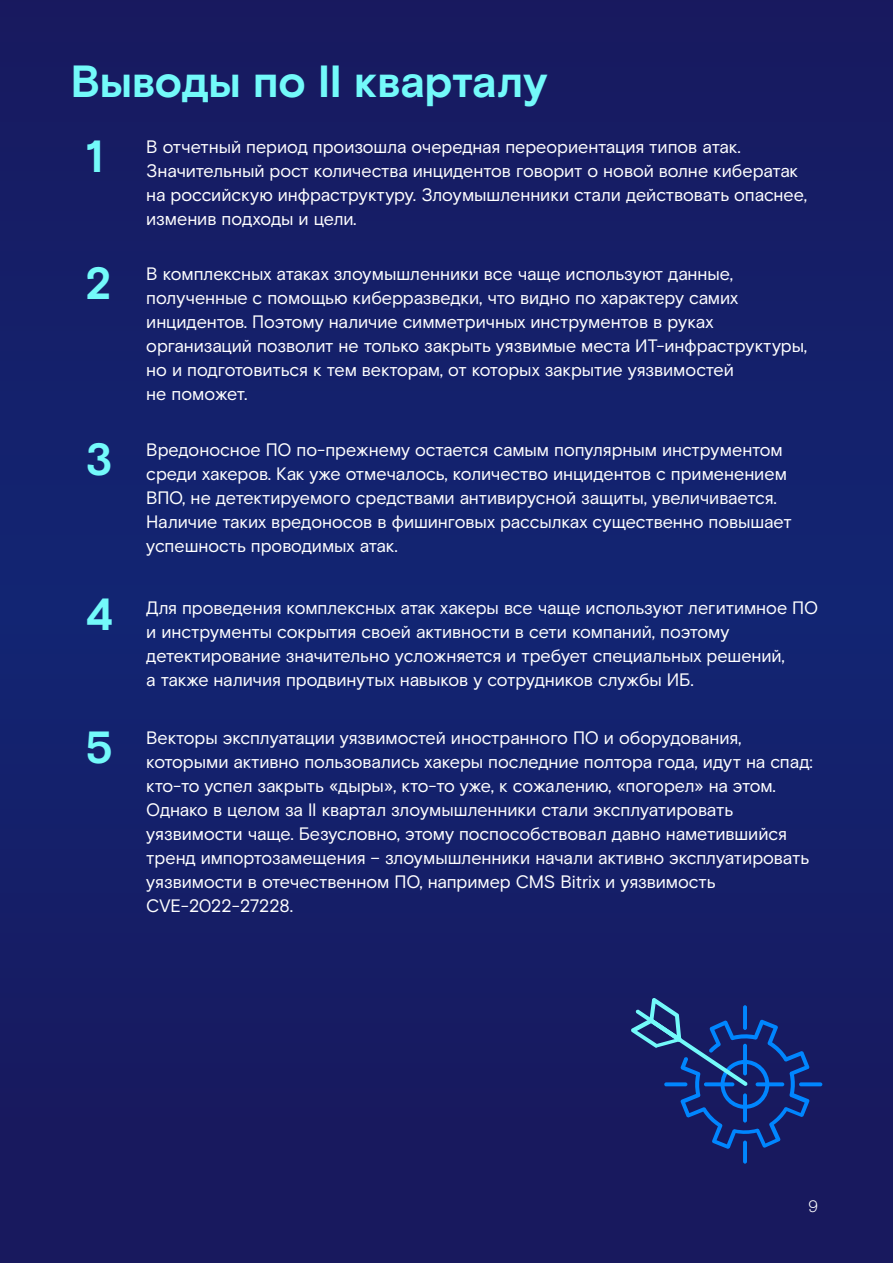
<style>
.page{position:relative;width:893px;height:1263px;background:#151f68}
.page>*{position:absolute;margin:0;border:0;box-sizing:border-box;transform-origin:0 0}
.t1{font:700 45px/74.7px "Rostelecom Basis";letter-spacing:-.01em;color:#73fafa}
.t2{font:18px/24px "Rostelecom Basis";letter-spacing:-.005em;color:#fff}
.t3{font:300 16.5px "Rostelecom Basis";color:#fff}
</style>
<div class="page">
<svg style="left:799px;top:1082px;width:23px;height:4px"></svg>
<hr style="left:743px;top:1140px;width:4px;height:24px;background:#0086ff;border-radius:2px">
<svg style="left:631px;top:998px;width:178px;height:151px"></svg>
<h1 class="t1" style="left:86px;top:46px;width:463px;text-indent:-15px">Выводы по II кварталу<br>1</h1>
<p class="t2" style="left:146px;top:135px;width:662px">В отчетный период произошла очередная переориентация типов атак.<br>Значительный рост количества инцидентов говорит о новой волне кибератак на российскую инфраструктуру. Злоумышленники стали действовать опаснее, изменив подходы и цели.</p>
<h1 class="t1" style="left:86px;top:247px;width:28px">2</h1>
<p class="t2" style="left:146px;top:262px;width:662px">В комплексных атаках злоумышленники все чаще используют данные, полученные с помощью киберразведки, что видно по характеру самих инцидентов. Поэтому наличие симметричных инструментов в руках организаций позволит не только закрыть уязвимые места ИТ-инфраструктуры, но и подготовиться к тем векторам, от которых закрытие уязвимостей<br>не поможет.</p>
<h1 class="t1" style="left:86px;top:424px;width:29px">3</h1>
<p class="t2" style="left:146px;top:438px;width:647px">Вредоносное ПО по-прежнему остается самым популярным инструментом среди хакеров. Как уже отмечалось, количество инцидентов с применением ВПО, не детектируемого средствами антивирусной защиты, увеличивается.<br>Наличие таких вредоносов в фишинговых рассылках существенно повышает успешность проводимых атак.</p>
<h1 class="t1" style="left:86px;top:578px;width:29px">4</h1>
<p class="t2" style="left:146px;top:596px;width:673px">Для проведения комплексных атак хакеры все чаще используют легитимное ПО и инструменты сокрытия своей активности в сети компаний, поэтому детектирование значительно усложняется и требует специальных решений,<br>а также наличия продвинутых навыков у сотрудников службы ИБ.</p>
<h1 class="t1" style="left:86px;top:712px;width:29px">5</h1>
<p class="t2" style="left:146px;top:726px;width:668px">Векторы эксплуатации уязвимостей иностранного ПО и оборудования, которыми активно пользовались хакеры последние полтора года, идут на спад: кто-то успел закрыть «дыры», кто-то уже, к сожалению, «погорел» на этом.<br>Однако в целом за II квартал злоумышленники стали эксплуатировать уязвимости чаще. Безусловно, этому поспособствовал давно наметившийся тренд импортозамещения – злоумышленники начали активно эксплуатировать уязвимости в отечественном ПО, например CMS Bitrix и уязвимость CVE-2022-27228.</p>
<p class="t3" style="left:808px;top:1196px;width:12px">9</p>
</div>
